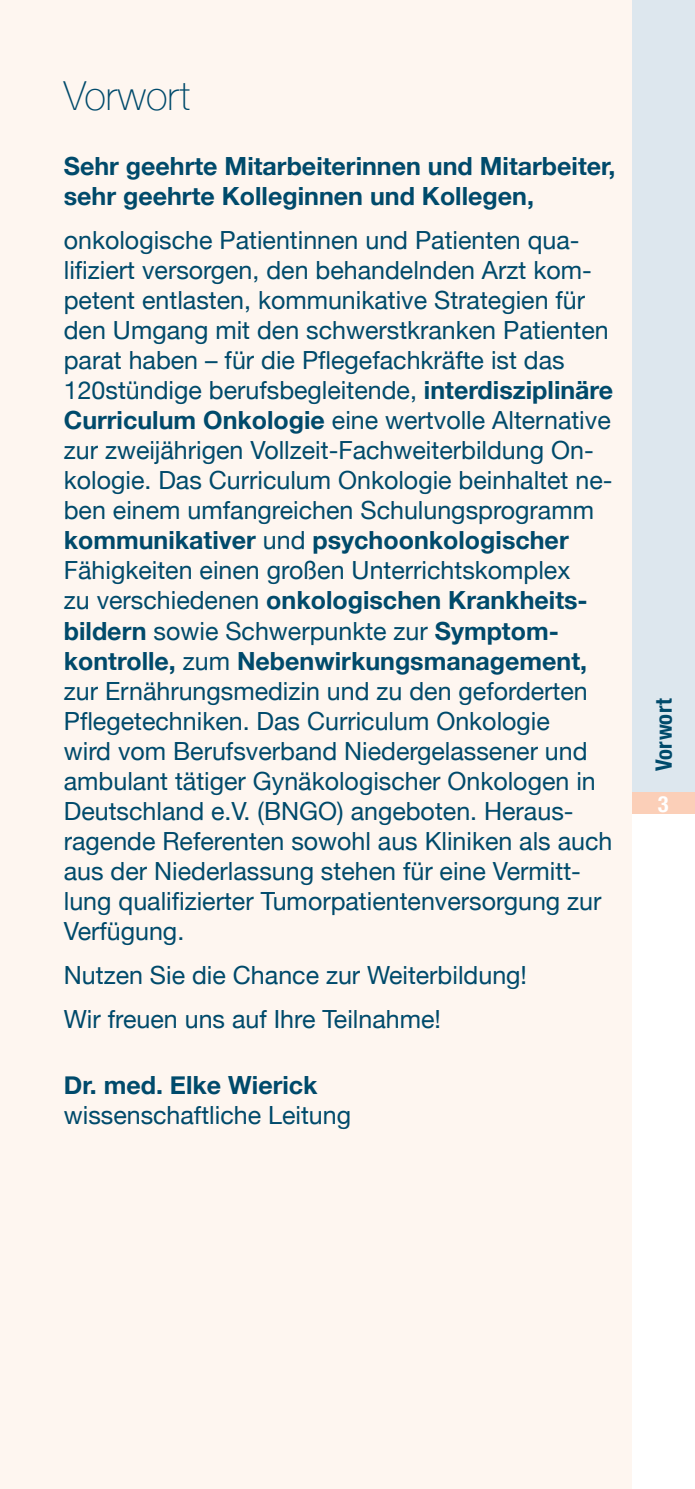
<style>
.page{position:relative;width:695px;height:1489px;background:#fff}
.page>*{position:absolute;margin:0;border:0;box-sizing:border-box;transform-origin:0 0}
.t1{font:100 40px "Helvetica Neue";color:#004a6b}
.t2{font:25px/30px "Helvetica Neue";color:#004a6b}
.t3{font:700 25px/30px "Helvetica Neue";color:#004a6b}
.t4{font:700 condensed 22.5px "Helvetica Neue";letter-spacing:.01em;color:#004a6b}
.t5{font:700 condensed 22.5px "Helvetica Neue";color:#fff}
.s1{font-weight:700}
</style>
<div class="page">
<div style="left:631px;top:0;width:63px;height:805px;background:#dde7ee"></div>
<div style="left:631px;top:792px;width:63px;height:21px;background:#fbcfb8"></div>
<div style="left:0;top:0;width:631px;height:1488px;background:#fef6f0"></div>
<h1 class="t1" style="left:64px;top:65px;width:128px">Vorwort</h1>
<p class="t3" style="left:64px;top:152px;width:553px">Sehr geehrte Mitarbeiterinnen und Mitarbeiter, sehr geehrte Kolleginnen und Kollegen,</p>
<p class="t2" style="left:64px;top:227px;width:551px">onkologische Patientinnen und Patienten qua&shy;lifiziert versorgen, den behandelnden Arzt kom&shy;petent entlasten, kommunikative Strategien für den Umgang mit den schwerstkranken Patienten parat haben – für die Pflegefachkräfte ist das 120stündige berufsbegleitende, <span class="s1">interdisziplinäre Curriculum Onkologie</span> eine wertvolle Alternative zur zweijährigen Vollzeit-Fachweiterbildung On&shy;kologie. Das Curriculum Onkologie beinhaltet ne&shy;ben einem umfangreichen Schulungsprogramm <span class="s1">kommunikativer</span> und <span class="s1">psychoonkologischer </span>Fähigkeiten einen großen Unterrichtskomplex<br>zu verschiedenen <span class="s1">onkologischen Krankheits&shy;bildern</span> sowie Schwerpunkte zur <span class="s1">Symptom&shy;kontrolle,</span> zum <span class="s1">Nebenwirkungsmanagement, </span>zur Ernährungsmedizin und zu den geforderten Pflegetechniken. Das Curriculum Onkologie<br>wird vom Berufsverband Niedergelassener und ambulant tätiger Gynäkologischer Onkologen in Deutschland e.V. (BNGO) angeboten. Heraus&shy;ragende Referenten sowohl aus Kliniken als auch aus der Niederlassung stehen für eine Vermitt&shy;lung qualifizierter Tumorpatientenversorgung zur Verfügung.</p>
<p class="t2" style="left:64px;top:954px;width:464px;line-height:44.2px">Nutzen Sie die Chance zur Weiterbildung!<br>Wir freuen uns auf Ihre Teilnahme!</p>
<p class="t3" style="left:64px;top:1070px;width:255px">Dr. med. Elke Wierick</p>
<p class="t2" style="left:64px;top:1100px;width:289px">wissenschaftliche Leitung</p>
<p class="t4" style="left:645px;top:771px;width:74px;rotate:-90deg">Vorwort</p>
<p class="t5" style="left:657px;top:785px;width:12px">3</p>
</div>
